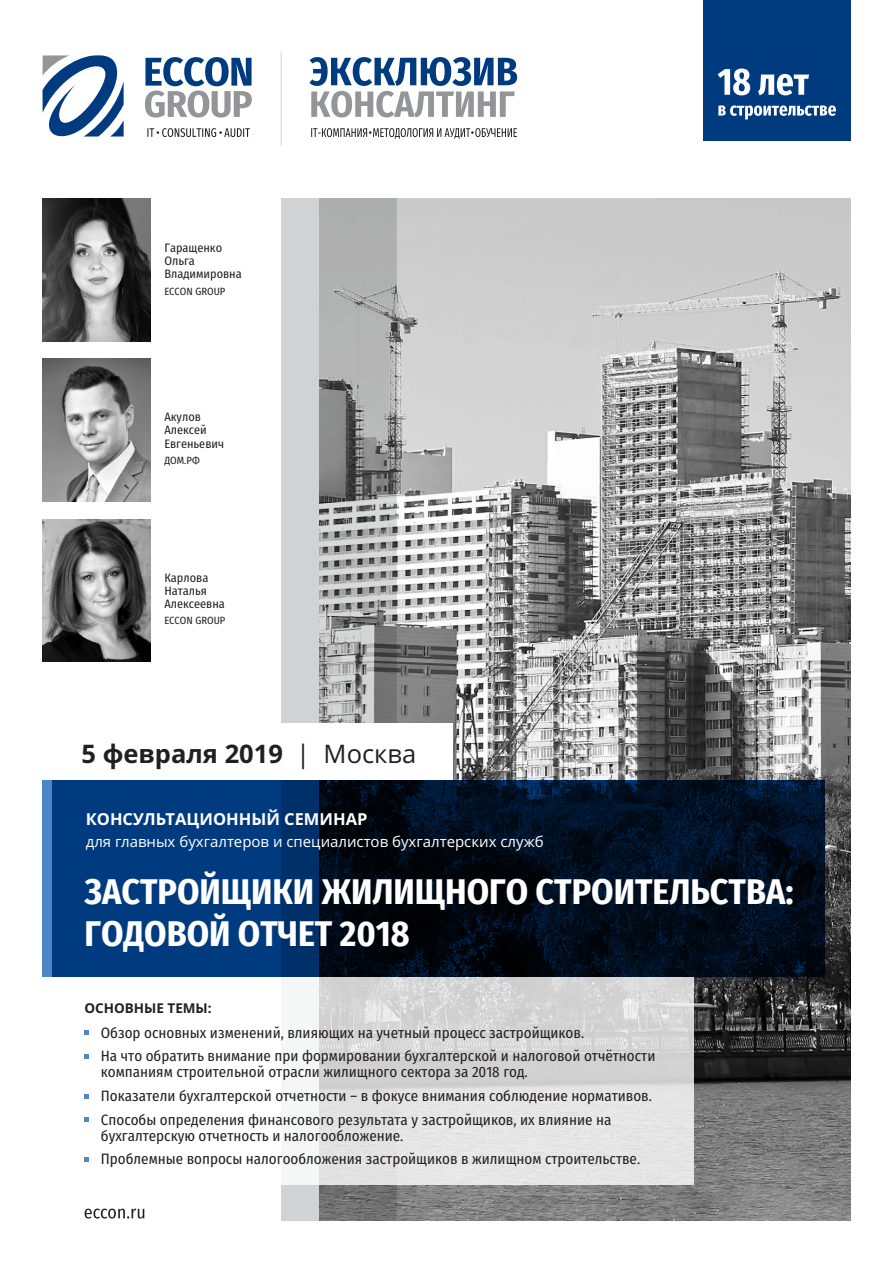
<style>
.page{position:relative;width:893px;height:1263px;background:#fff}
.page>*{position:absolute;margin:0;border:0;box-sizing:border-box;transform-origin:0 0}
.t1{font:700 35.7px/41.7px "Fira Sans Condensed";color:#fff}
.t2{font:700 25.5px "Open Sans";color:#231f20}
.t3{font:700 16.5px "Open Sans";color:#fff}
.t4{font:15px/23.5px "Fira Sans Condensed";color:#231f20}
.t5{font:15px "Open Sans";color:#fff}
.t6{font:700 13.5px "Open Sans";color:#231f20}
.t7{font:12.3px/13.2px "Fira Sans Condensed";color:#231f20}
.t8{font:10.5px "Fira Sans Condensed";color:#231f20}
.s1{font-weight:400}
</style>
<div class="page">
<img style="left:43px;top:359px;width:108px;height:142px">
<div style="left:281px;top:198px;width:116px;height:1022px;background:#d1d2d4"></div>
<img style="left:319px;top:198px;width:531px;height:1022px">
<svg style="left:85px;top:1208px;width:59px;height:10px"></svg>
<div style="left:43px;top:977px;width:650px;height:208px;background:#fff;opacity:.8"></div>
<svg style="left:311px;top:128px;width:206px;height:11px"></svg>
<svg style="left:145px;top:57px;width:107px;height:61px"></svg>
<svg style="left:42px;top:55px;width:82px;height:82px"></svg>
<svg style="left:147px;top:128px;width:103px;height:9px"></svg>
<svg style="left:309px;top:57px;width:208px;height:60px"></svg>
<hr style="left:281px;top:52px;width:1px;height:93px;background:#d1d2d4">
<div style="left:703px;top:0;width:147px;height:141px;background:#013b7f"></div>
<svg style="left:718px;top:69px;width:118px;height:51px"></svg>
<svg style="left:84px;top:1030px;width:5px;height:5px"></svg>
<svg style="left:84px;top:1054px;width:5px;height:5px"></svg>
<svg style="left:84px;top:1093px;width:5px;height:5px"></svg>
<svg style="left:52px;top:780px;width:772px;height:197px;background:#001c3d"></svg>
<div style="left:43px;top:724px;width:410px;height:56px;background:#fff"></div>
<svg style="left:84px;top:1117px;width:5px;height:5px"></svg>
<svg style="left:43px;top:198px;width:108px;height:143px;background:#5b5b5b"></svg>
<div style="left:43px;top:780px;width:9px;height:197px;background:#4d87c6"></div>
<svg style="left:84px;top:1156px;width:5px;height:5px"></svg>
<img style="left:43px;top:519px;width:108px;height:143px">
<p class="t7" style="left:164px;top:241px;width:79px">Гаращенко<br>Ольга<br>Владимировна</p>
<p class="t8" style="left:164px;top:285px;width:63px">ECCON GROUP</p>
<p class="t7" style="left:164px;top:410px;width:61px">Акулов<br>Алексей<br>Евгеньевич</p>
<p class="t8" style="left:164px;top:454px;width:37px">ДОМ.РФ</p>
<p class="t7" style="left:164px;top:571px;width:62px">Карлова<br>Наталья<br>Алексеевна</p>
<p class="t8" style="left:164px;top:615px;width:63px">ECCON GROUP</p>
<h2 class="t2" style="left:81px;top:743px;width:336px">5 февраля 2019 <span class="s1">| Москва</span></h2>
<p class="t3" style="left:86px;top:812px;width:283px">КОНСУЛЬТАЦИОННЫЙ СЕМИНАР</p>
<p class="t5" style="left:86px;top:836px;width:459px">для главных бухгалтеров и специалистов бухгалтерских служб</p>
<h1 class="t1" style="left:85px;top:871px;width:710px">ЗАСТРОЙЩИКИ ЖИЛИЩНОГО СТРОИТЕЛЬСТВА:<br>ГОДОВОЙ ОТЧЕТ 2018</h1>
<p class="t6" style="left:84px;top:1002px;width:129px">ОСНОВНЫЕ ТЕМЫ:</p>
<p class="t4" style="left:101px;top:1021px;width:556px">Обзор основных изменений, влияющих на учетный процесс застройщиков.<br>На что обратить внимание при формировании бухгалтерской и налоговой отчётности</p>
<p class="t4" style="left:101px;top:1060px;width:553px">компаниям строительной отрасли жилищного сектора за 2018 год.<br>Показатели бухгалтерской отчетности – в фокусе внимания соблюдение нормативов.<br>Способы определения финансового результата у застройщиков, их влияние на</p>
<p class="t4" style="left:101px;top:1124px;width:541px">бухгалтерскую отчетность и налогообложение.<br>Проблемные вопросы налогообложения застройщиков в жилищном строительстве.</p>
</div>
